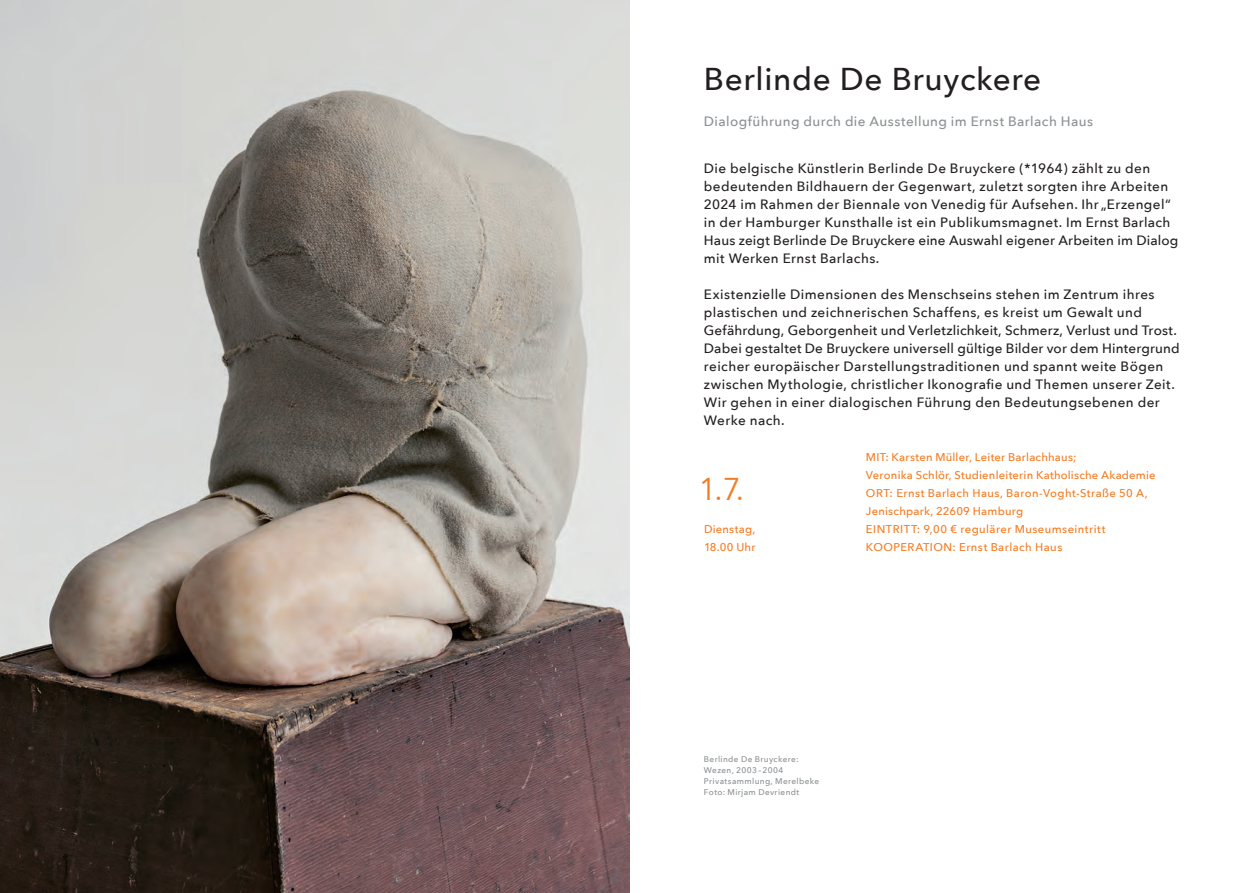
<style>
.page{position:relative;width:1259px;height:893px;background:#fff}
.page>*{position:absolute;margin:0;border:0;box-sizing:border-box;transform-origin:0 0}
.t1{font:500 31.5px "Avenir Next";letter-spacing:.02em;color:#231f20}
.t2{font:31.5px "Avenir Next";color:#f47b21}
.t3{font:500 13.5px/18px "Avenir Next";letter-spacing:.03em;color:#231f20}
.t4{font:500 13.5px "Avenir Next";letter-spacing:.03em;color:#8c9093}
.t5{font:500 11.25px/18px "Avenir Next";letter-spacing:.025em;color:#f47b21}
.t6{font:500 8.25px/11.2px "Avenir Next";letter-spacing:.045em;color:#8c9093}
</style>
<div class="page">
<img style="left:0;top:0;width:629px;height:893px">
<h1 class="t1" style="left:704px;top:52px;width:339px">Berlinde De Bruyckere</h1>
<p class="t4" style="left:704px;top:110px;width:391px">Dialogführung durch die Ausstellung im Ernst Barlach Haus</p>
<p class="t3" style="left:704px;top:159px;width:476px">Die belgische Künstlerin Berlinde De Bruyckere (*1964) zählt zu den bedeutenden Bildhauern der Gegenwart, zuletzt sorgten ihre Arbeiten 2024 im Rahmen der Biennale von Venedig für Aufsehen. Ihr „Erzengel“ in der Hamburger Kunsthalle ist ein Publikumsmagnet. Im Ernst Barlach Haus zeigt Berlinde De Bruyckere eine Auswahl eigener Arbeiten im Dialog mit Werken Ernst Barlachs.</p>
<p class="t3" style="left:704px;top:285px;width:477px">Existenzielle Dimensionen des Menschseins stehen im Zentrum ihres plastischen und zeichnerischen Schaffens, es kreist um Gewalt und Gefährdung, Geborgenheit und Verletzlichkeit, Schmerz, Verlust und Trost.<br>Dabei gestaltet De Bruyckere universell gültige Bilder vor dem Hintergrund reicher europäischer Darstellungstraditionen und spannt weite Bögen zwischen Mythologie, christlicher Ikonografie und Themen unserer Zeit.<br>Wir gehen in einer dialogischen Führung den Bedeutungsebenen der Werke nach.</p>
<p class="t5" style="left:866px;top:448px;width:291px">MIT: Karsten Müller, Leiter Barlachhaus;<br>Veronika Schlör, Studienleiterin Katholische Akademie ORT: Ernst Barlach Haus, Baron-Voght-Straße 50 A, Jenischpark, 22609 Hamburg<br>EINTRITT: 9,00 € regulärer Museumseintritt KOOPERATION: Ernst Barlach Haus</p>
<h1 class="t2" style="left:698px;top:463px;width:47px">1.7.</h1>
<p class="t5" style="left:704px;top:520px;width:53px">Dienstag,<br>18.00 Uhr</p>
<p class="t6" style="left:704px;top:753px;width:117px">Berlinde De Bruyckere:<br>Wezen, 2003–2004<br>Privatsammlung, Merelbeke<br>Foto: Mirjam Devriendt</p>
</div>
